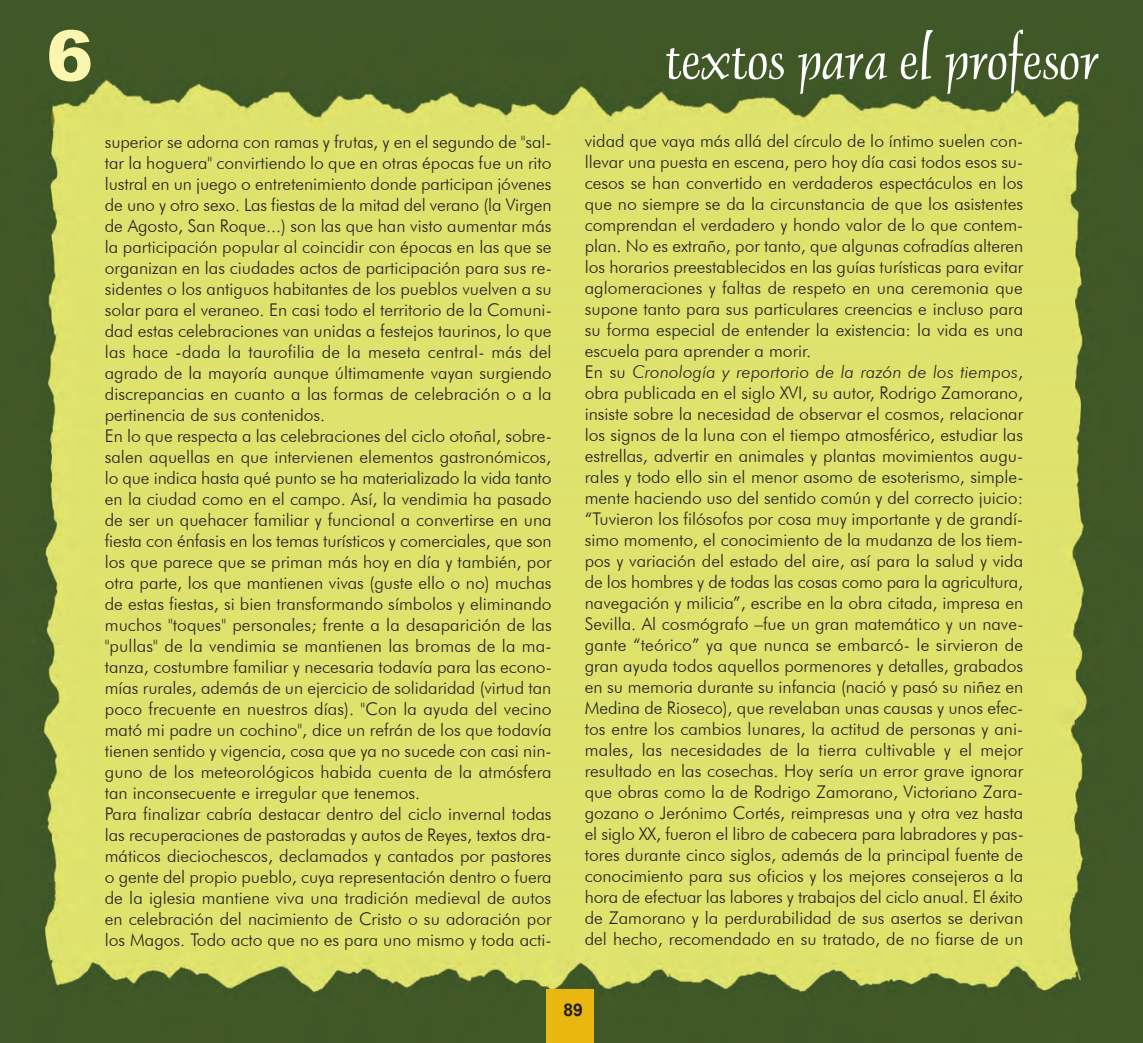
<style>
.page{position:relative;width:1143px;height:1043px;background:#fff}
.page>*{position:absolute;margin:0;border:0;box-sizing:border-box;transform-origin:0 0}
.t1{font:900 70px "Arial";color:#faf6b0}
.t2{font:52.5px "Dauphin Plain";color:#fff}
.t3{font:300 17.5px/21px "Futura BT";color:#231f20}
.t4{font:700 17.5px "Arial";color:#231f20}
.s1{font-style:italic}
</style>
<div class="page">
<img style="left:1px;top:1px;width:1141px;height:1041px">
<div style="left:546px;top:988px;width:48px;height:54px;background:#eab610"></div>
<p class="t1" style="left:46px;top:4px;width:48px">6</p>
<p class="t2" style="left:665px;top:41px;width:435px">textos para el profesor</p>
<p class="t3" style="left:105px;top:131px;width:448px">superior se adorna con ramas y frutas, y en el segundo de "sal&shy;tar la hoguera" convirtiendo lo que en otras épocas fue un rito lustral en un juego o entretenimiento donde participan jóvenes de uno y otro sexo. Las fiestas de la mitad del verano (la Virgen de Agosto, San Roque...) son las que han visto aumentar más la participación popular al coincidir con épocas en las que se organizan en las ciudades actos de participación para sus re&shy;sidentes o los antiguos habitantes de los pueblos vuelven a su solar para el veraneo. En casi todo el territorio de la Comuni&shy;dad estas celebraciones van unidas a festejos taurinos, lo que las hace -dada la taurofilia de la meseta central- más del agrado de la mayoría aunque últimamente vayan surgiendo discrepancias en cuanto a las formas de celebración o a la pertinencia de sus contenidos.<br>En lo que respecta a las celebraciones del ciclo otoñal, sobre&shy;salen aquellas en que intervienen elementos gastronómicos, lo que indica hasta qué punto se ha materializado la vida tanto en la ciudad como en el campo. Así, la vendimia ha pasado de ser un quehacer familiar y funcional a convertirse en una fiesta con énfasis en los temas turísticos y comerciales, que son los que parece que se priman más hoy en día y también, por otra parte, los que mantienen vivas (guste ello o no) muchas de estas fiestas, si bien transformando símbolos y eliminando muchos "toques" personales; frente a la desaparición de las "pullas" de la vendimia se mantienen las bromas de la ma&shy;tanza, costumbre familiar y necesaria todavía para las econo&shy;mías rurales, además de un ejercicio de solidaridad (virtud tan poco frecuente en nuestros días). "Con la ayuda del vecino mató mi padre un cochino", dice un refrán de los que todavía tienen sentido y vigencia, cosa que ya no sucede con casi nin&shy;guno de los meteorológicos habida cuenta de la atmósfera tan inconsecuente e irregular que tenemos.<br>Para finalizar cabría destacar dentro del ciclo invernal todas las recuperaciones de pastoradas y autos de Reyes, textos dra&shy;máticos dieciochescos, declamados y cantados por pastores o gente del propio pueblo, cuya representación dentro o fuera de la iglesia mantiene viva una tradición medieval de autos en celebración del nacimiento de Cristo o su adoración por los Magos. Todo acto que no es para uno mismo y toda acti-</p>
<p class="t3" style="left:584px;top:130px;width:440px">vidad que vaya más allá del círculo de lo íntimo suelen con&shy;llevar una puesta en escena, pero hoy día casi todos esos su&shy;cesos se han convertido en verdaderos espectáculos en los que no siempre se da la circunstancia de que los asistentes comprendan el verdadero y hondo valor de lo que contem&shy;plan. No es extraño, por tanto, que algunas cofradías alteren los horarios preestablecidos en las guías turísticas para evitar aglomeraciones y faltas de respeto en una ceremonia que supone tanto para sus particulares creencias e incluso para su forma especial de entender la existencia: la vida es una escuela para aprender a morir.<br>En su <span class="s1">Cronología y reportorio de la razón de los tiempos</span>, obra publicada en el siglo XVI, su autor, Rodrigo Zamorano, insiste sobre la necesidad de observar el cosmos, relacionar los signos de la luna con el tiempo atmosférico, estudiar las estrellas, advertir en animales y plantas movimientos augu&shy;rales y todo ello sin el menor asomo de esoterismo, simple&shy;mente haciendo uso del sentido común y del correcto juicio: “Tuvieron los filósofos por cosa muy importante y de grandí&shy;simo momento, el conocimiento de la mudanza de los tiem&shy;pos y variación del estado del aire, así para la salud y vida de los hombres y de todas las cosas como para la agricultura, navegación y milicia”, escribe en la obra citada, impresa en Sevilla. Al cosmógrafo –fue un gran matemático y un nave&shy;gante “teórico” ya que nunca se embarcó- le sirvieron de gran ayuda todos aquellos pormenores y detalles, grabados en su memoria durante su infancia (nació y pasó su niñez en Medina de Rioseco), que revelaban unas causas y unos efec&shy;tos entre los cambios lunares, la actitud de personas y ani&shy;males, las necesidades de la tierra cultivable y el mejor resultado en las cosechas. Hoy sería un error grave ignorar que obras como la de Rodrigo Zamorano, Victoriano Zara&shy;gozano o Jerónimo Cortés, reimpresas una y otra vez hasta el siglo XX, fueron el libro de cabecera para labradores y pas&shy;tores durante cinco siglos, además de la principal fuente de conocimiento para sus oficios y los mejores consejeros a la hora de efectuar las labores y trabajos del ciclo anual. El éxito de Zamorano y la perdurabilidad de sus asertos se derivan del hecho, recomendado en su tratado, de no fiarse de un</p>
<p class="t4" style="left:563px;top:1000px;width:21px">89</p>
</div>
